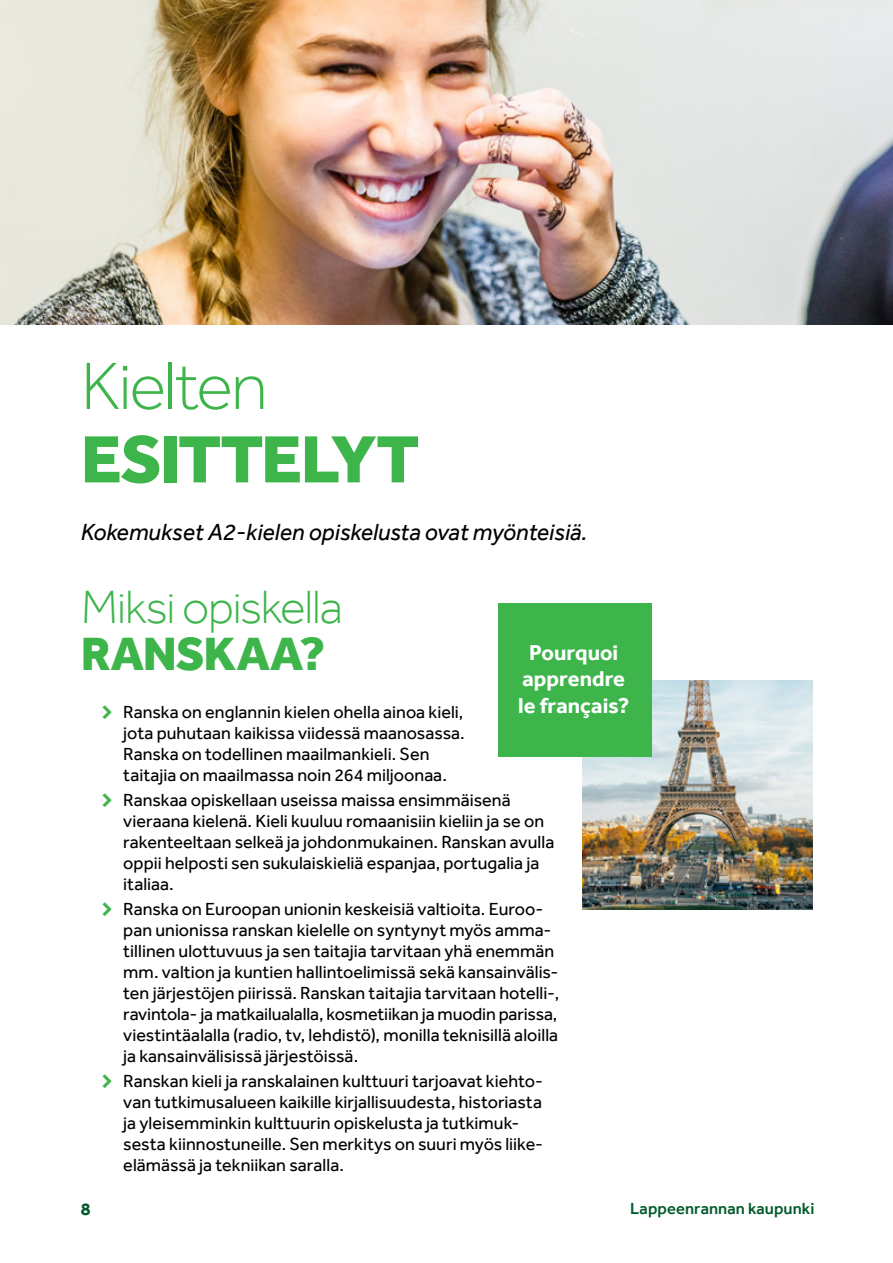
<style>
.page{position:relative;width:893px;height:1263px;background:#fff}
.page>*{position:absolute;margin:0;border:0;box-sizing:border-box;transform-origin:0 0}
.t1{font:800 69px "Effra";letter-spacing:-.02em;color:#3db54b}
.t2{font:300 69px "Effra";letter-spacing:-.03em;color:#3db54b}
.t3{font:300 48px "Effra";letter-spacing:-.025em;color:#3db54b}
.t4{font:800 48px "Effra";letter-spacing:-.01em;color:#3db54b}
.t5{font:italic 24px "Effra";color:#000}
.t6{font:700 22.2px/26.5px "Effra";color:#fff;text-align:center}
.t7{font:18px/21px "Effra";color:#000}
.t8{font:700 18px "Effra";color:#005a2c}
.t9{font:500 16.5px "Effra";letter-spacing:.005em;color:#005a2c}
</style>
<div class="page">
<img style="left:583px;top:680px;width:229px;height:230px">
<div style="left:499px;top:603px;width:153px;height:154px;background:#3db54b"></div>
<img style="left:0;top:0;width:893px;height:324px">
<h1 class="t2" style="left:81px;top:345px;width:188px">Kielten</h1>
<h1 class="t1" style="left:81px;top:418px;width:340px">ESITTELYT</h1>
<h3 class="t5" style="left:81px;top:518px;width:508px">Kokemukset A2-kielen opiskelusta ovat myönteisiä.</h3>
<h2 class="t3" style="left:81px;top:578px;width:264px">Miksi opiskella</h2>
<h2 class="t4" style="left:81px;top:625px;width:246px">RANSKAA?</h2>
<p class="t6" style="left:522px;top:639px;width:104px">Pourquoi apprendre</p>
<p class="t7" style="left:123px;top:701px;width:342px">Ranska on englannin kielen ohella ainoa kieli,</p>
<p class="t6" style="left:518px;top:692px;width:112px">le français?</p>
<p class="t7" style="left:123px;top:722px;width:343px">jota puhutaan kaikissa viidessä maanosassa.<br>Ranska on todellinen maailmankieli. Sen taitajia on maailmassa noin 264 miljoonaa.</p>
<p class="t7" style="left:123px;top:789px;width:432px">Ranskaa opiskellaan useissa maissa ensimmäisenä vieraana kielenä. Kieli kuuluu romaanisiin kieliin ja se on rakenteeltaan selkeä ja johdonmukainen. Ranskan avulla oppii helposti sen sukulaiskieliä espanjaa, portugalia ja italiaa.</p>
<p class="t7" style="left:123px;top:898px;width:437px">Ranska on Euroopan unionin keskeisiä valtioita. Euroo&shy;pan unionissa ranskan kielelle on syntynyt myös amma&shy;tillinen ulottuvuus ja sen taitajia tarvitaan yhä enemmän mm. valtion ja kuntien hallintoelimissä sekä kansainvälis&shy;ten järjestöjen piirissä. Ranskan taitajia tarvitaan hotelli-, ravintola- ja matkailualalla, kosmetiikan ja muodin parissa, viestintäalalla (radio, tv, lehdistö), monilla teknisillä aloilla ja kansainvälisissä järjestöissä.</p>
<p class="t7" style="left:123px;top:1070px;width:421px">Ranskan kieli ja ranskalainen kulttuuri tarjoavat kiehto&shy;van tutkimusalueen kaikille kirjallisuudesta, historiasta ja yleisemminkin kulttuurin opiskelusta ja tutkimuk&shy;sesta kiinnostuneille. Sen merkitys on suuri myös liike&shy;elämässä ja tekniikan saralla.</p>
<p class="t8" style="left:81px;top:1199px;width:11px">8</p>
<p class="t9" style="left:630px;top:1199px;width:186px">Lappeenrannan kaupunki</p>
</div>
